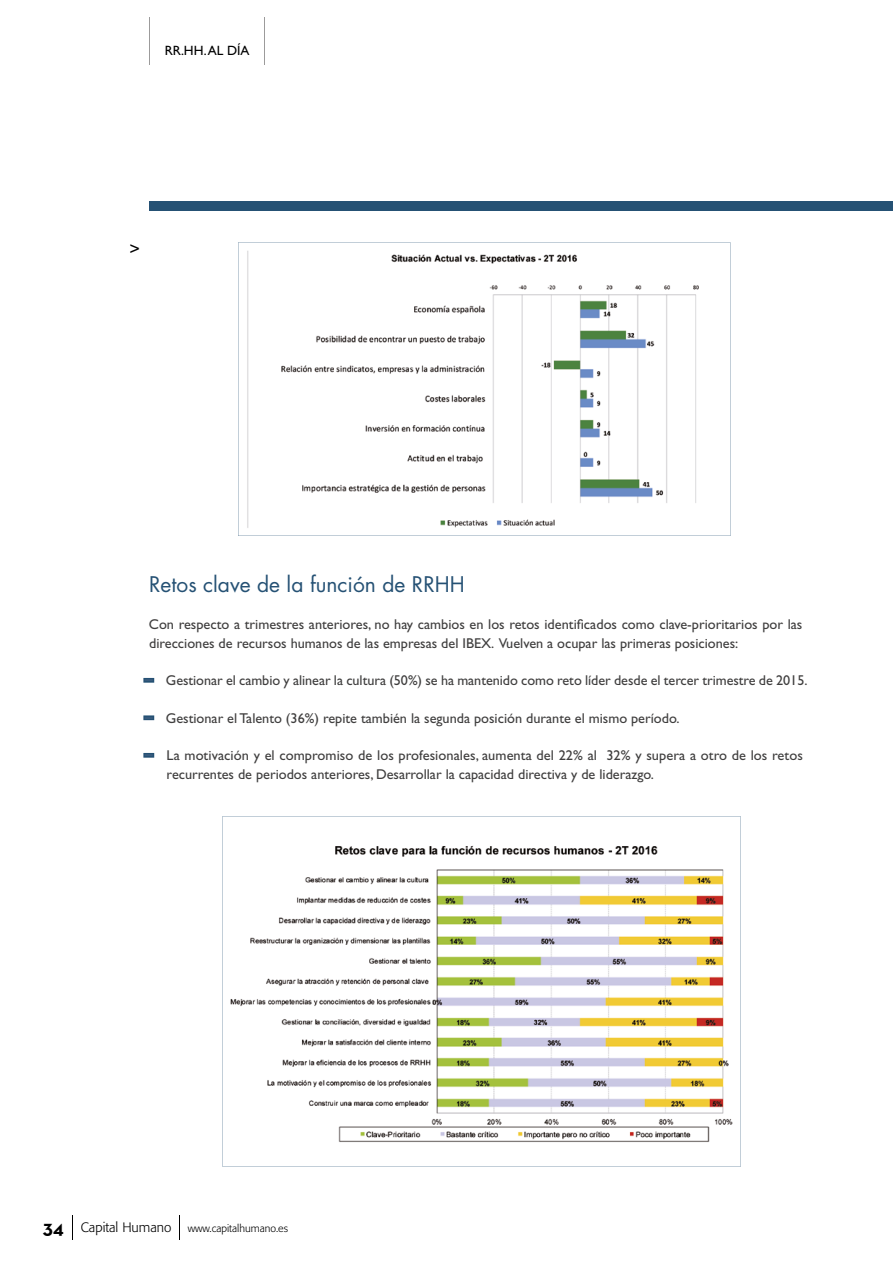
<style>
.page{position:relative;width:893px;height:1263px;background:#fff}
.page>*{position:absolute;margin:0;border:0;box-sizing:border-box;transform-origin:0 0}
.t1{font:21px "Futura Std";color:#255174}
.t2{font:700 19.5px "Neutraface Text";color:#000}
.t3{font:18px "Gill Sans Std";color:#000}
.t4{font:14.25px/18.8px "Gill Sans Std";color:#3f3e3e}
.t5{font:300 13.5px "Formata";color:#000}
.t6{font:13.5px "Gill Sans Std";color:#000}
.t7{font:300 10.5px "Formata";color:#000}
.s1{font-family:"Gill Sans";font-weight:700;color:#3a5c7e}
</style>
<div class="page">
<hr style="left:149px;top:17px;width:1px;height:48px;background:#9c9b9b">
<hr style="left:265px;top:17px;width:1px;height:48px;background:#9c9b9b">
<svg style="left:72px;top:1215px;width:1px;height:25px"></svg>
<svg style="left:179px;top:1215px;width:1px;height:25px"></svg>
<svg style="left:238px;top:242px;width:493px;height:294px"></svg>
<svg style="left:222px;top:816px;width:519px;height:350px"></svg>
<div style="left:143px;top:678px;width:11px;height:5px;border:3px solid #255174"></div>
<div style="left:143px;top:715px;width:11px;height:5px;border:3px solid #255174"></div>
<div style="left:143px;top:753px;width:11px;height:5px;border:3px solid #255174"></div>
<div style="left:150px;top:202px;width:743px;height:9px;background:#255174"></div>
<p class="t6" style="left:165px;top:42px;width:86px">RR.HH. AL DÍA</p>
<p class="t3" style="left:129px;top:238px;width:12px">&gt;</p>
<h1 class="t1" style="left:149px;top:571px;width:317px">Retos clave de la función de RRHH</h1>
<p class="t4" style="left:149px;top:615px;width:655px">Con respecto a trimestres anteriores, no hay cambios en los retos identificados como clave-prioritarios por las direcciones de recursos humanos de las empresas del IBEX. Vuelven a ocupar las primeras posiciones:</p>
<p class="t4" style="left:144px;top:671px;width:665px"><span class="s1">−</span> Gestionar el cambio y alinear la cultura (50%) se ha mantenido como reto líder desde el tercer trimestre de 2015.</p>
<p class="t4" style="left:144px;top:708px;width:537px"><span class="s1">−</span> Gestionar el Talento (36%) repite también la segunda posición durante el mismo período.</p>
<p class="t4" style="left:167px;top:746px;width:638px;text-indent:-23px"><span class="s1">−</span> La motivación y el compromiso de los profesionales, aumenta del 22% al 32% y supera a otro de los retos recurrentes de periodos anteriores, Desarrollar la capacidad directiva y de liderazgo.</p>
<p class="t5" style="left:81px;top:1220px;width:92px">Capital Humano</p>
<h2 class="t2" style="left:43px;top:1214px;width:23px">34</h2>
<p class="t7" style="left:188px;top:1222px;width:102px">www.capitalhumano.es</p>
</div>
